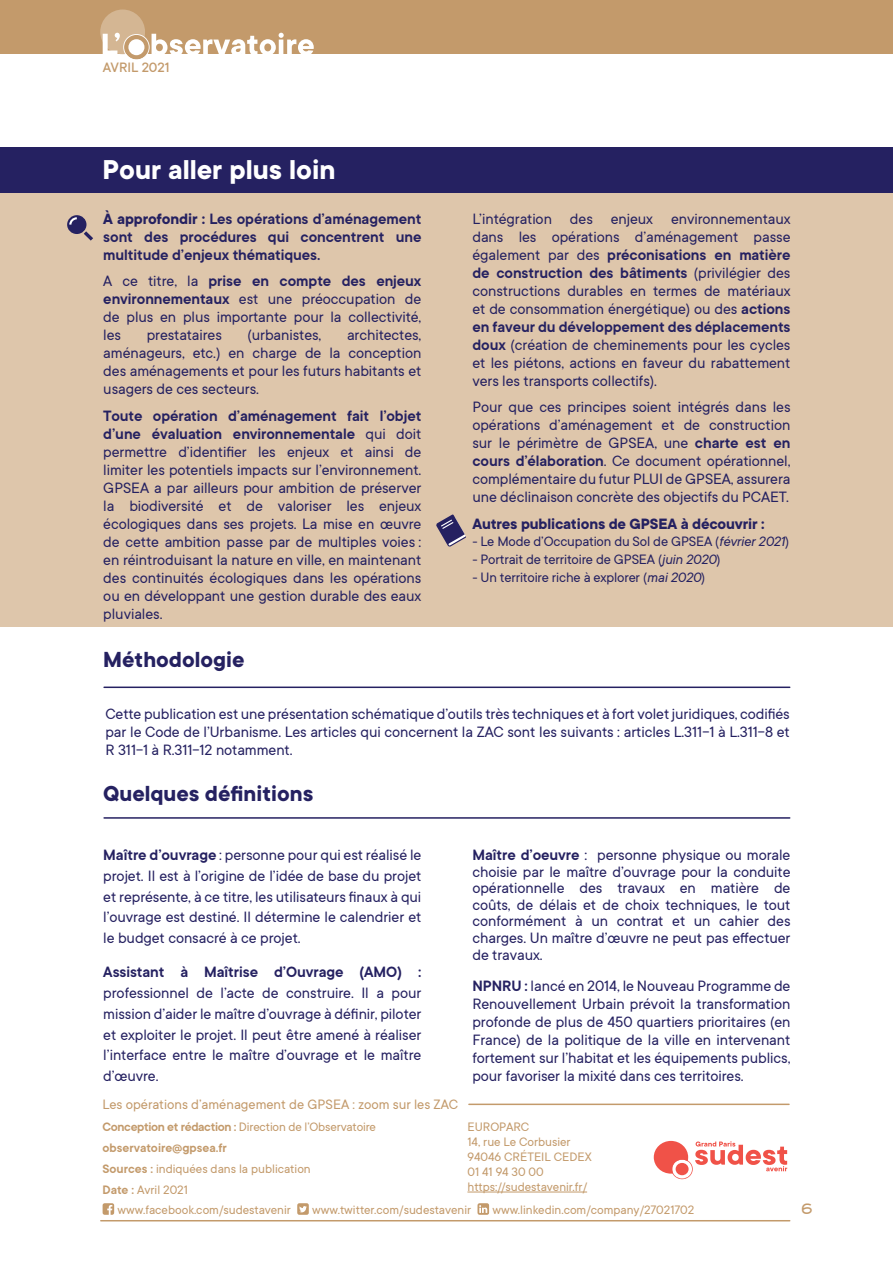
<style>
.page{position:relative;width:893px;height:1263px;background:#fff}
.page>*{position:absolute;margin:0;border:0;box-sizing:border-box;transform-origin:0 0}
.ENCART_TITRE{font:700 30px "TT Commons";color:#fff}
.SOUS-TITRE_PLUS_PETI{font:700 24px "TT Commons";color:#252161}
.t1{font:600 18px "Fancy";color:#c39a6b}
.ENCART_SOUS-TITRE{font:16.5px/18px "TT Commons";letter-spacing:-.005em;color:#252161;text-align:justify}
.TEXTE_COURANT{font:16.5px/18px "TT Commons";letter-spacing:-.005em;color:#252161;text-align:justify}
.ENCART_SOUS-TITRE-2{font:600 16.5px/18px "TT Commons";letter-spacing:-.005em;color:#252161;text-align:justify}
.ENCART_TEXTE{font:700 16.5px "TT Commons";letter-spacing:-.01em;color:#252161}
.ENCART_SOUS-TITRE-3{font:15px "TT Commons";letter-spacing:-.01em;color:#252161}
.t2{font:15px "TT Commons";color:#c39a6b}
.t3{font:500 15px "TT Commons";color:#c39a6b}
.OURS{font:13.5px/15px "TT Commons";color:#c39a6b}
.s1{font-weight:700}
.s2{font-weight:600}
.s3{font-style:italic}
</style>
<div class="page">
<div style="left:0;top:0;width:893px;height:54px;background:#c39a6b"></div>
<svg style="left:100px;top:10px;width:214px;height:50px"></svg>
<hr style="left:469px;top:1103px;width:320px;height:2px;background:#c39a6b">
<div style="left:0;top:192px;width:893px;height:435px;background:#dec6ab"></div>
<div style="left:0;top:147px;width:893px;height:45px;background:#252161"></div>
<hr style="left:104px;top:686px;width:686px;height:2px;background:#252161">
<hr style="left:104px;top:817px;width:686px;height:2px;background:#252161">
<div style="left:67px;top:215px;width:19px;height:19px;background:#252161;border-radius:50%"></div>
<svg style="left:84px;top:231px;width:9px;height:10px"></svg>
<svg style="left:69px;top:217px;width:8px;height:8px"></svg>
<svg style="left:436px;top:514px;width:30px;height:33px"></svg>
<hr style="left:467px;top:1192px;width:120px;height:1px;background:#c39a6b">
<hr style="left:101px;top:1220px;width:689px;height:1px;background:#c39a6b">
<svg style="left:654px;top:1141px;width:133px;height:38px"></svg>
<svg style="left:103px;top:1203px;width:11px;height:12px"></svg>
<svg style="left:297px;top:1203px;width:12px;height:12px"></svg>
<svg style="left:477px;top:1203px;width:12px;height:12px"></svg>
<p class="t3" style="left:103px;top:59px;width:68px">AVRIL 2021</p>
<p class="ENCART_TITRE" style="left:103px;top:153px;width:234px">Pour aller plus loin</p>
<p class="ENCART_SOUS-TITRE-2" style="left:103px;top:210px;width:320px"><span class="s1">À approfondir :</span> Les opérations d’aménagement sont des procédures qui concentrent une multitude d’enjeux thématiques.</p>
<p class="ENCART_SOUS-TITRE" style="left:103px;top:272px;width:320px">A ce titre, la <span class="s2">prise en compte des enjeux environnementaux</span> est une préoccupation de de plus en plus importante pour la collectivité, les</p>
<p class="ENCART_SOUS-TITRE" style="left:147px;top:326px;width:77px">prestataires</p>
<p class="ENCART_SOUS-TITRE" style="left:247px;top:326px;width:75px">(urbanistes,</p>
<p class="ENCART_SOUS-TITRE" style="left:103px;top:326px;width:320px;text-indent:244px">architectes, aménageurs, etc.) en charge de la conception des aménagements et pour les futurs habitants et usagers de ces secteurs.</p>
<p class="ENCART_SOUS-TITRE" style="left:103px;top:407px;width:320px"><span class="s2">Toute opération d’aménagement fait l’objet d’une évaluation environnementale</span> qui doit permettre d’identifier les enjeux et ainsi de limiter les potentiels impacts sur l’environnement.<br>GPSEA a par ailleurs pour ambition de préserver la biodiversité et de valoriser les enjeux écologiques dans ses projets. La mise en œuvre de cette ambition passe par de multiples voies : en réintroduisant la nature en ville, en maintenant des continuités écologiques dans les opérations ou en développant une gestion durable des eaux pluviales.</p>
<p class="SOUS-TITRE_PLUS_PETI" style="left:103px;top:647px;width:143px">Méthodologie</p>
<p class="ENCART_SOUS-TITRE" style="left:472px;top:210px;width:320px">L’intégration des enjeux environnementaux dans les opérations d’aménagement passe également par des <span class="s2">préconisations en matière de construction des bâtiments</span> (privilégier des constructions durables en termes de matériaux et de consommation énergétique) ou des <span class="s2">actions en faveur du développement des déplacements doux</span> (création de cheminements pour les cycles et les piétons, actions en faveur du rabattement vers les transports collectifs).</p>
<p class="ENCART_SOUS-TITRE" style="left:472px;top:398px;width:320px">Pour que ces principes soient intégrés dans les opérations d’aménagement et de construction sur le périmètre de GPSEA, une <span class="s2">charte est en cours d’élaboration</span>. Ce document opérationnel, complémentaire du futur PLUI de GPSEA, assurera une déclinaison concrète des objectifs du PCAET.</p>
<p class="ENCART_TEXTE" style="left:472px;top:514px;width:294px">Autres publications de GPSEA à découvrir :</p>
<p class="ENCART_SOUS-TITRE-3" style="left:472px;top:533px;width:318px">- Le Mode d’Occupation du Sol de GPSEA (<span class="s3">février 2021</span>)</p>
<p class="ENCART_SOUS-TITRE-3" style="left:472px;top:551px;width:249px">- Portrait de territoire de GPSEA (<span class="s3">juin 2020</span>)</p>
<p class="ENCART_SOUS-TITRE-3" style="left:472px;top:569px;width:234px">- Un territoire riche à explorer (<span class="s3">mai 2020</span>)</p>
<p class="TEXTE_COURANT" style="left:105px;top:705px;width:686px">Cette publication est une présentation schématique d’outils très techniques et à fort volet juridiques, codifiés par le Code de l’Urbanisme. Les articles qui concernent la ZAC sont les suivants : articles L.311-1 à L.311-8 et R 311-1 à R.311-12 notamment.</p>
<p class="SOUS-TITRE_PLUS_PETI" style="left:103px;top:780px;width:212px">Quelques définitions</p>
<p class="ENCART_SOUS-TITRE" style="left:103px;top:844px;width:320px;line-height:20.9px"><span class="s2">Maître d’ouvrage</span> : personne pour qui est réalisé le projet. Il est à l’origine de l’idée de base du projet et représente, à ce titre, les utilisateurs finaux à qui l’ouvrage est destiné. Il détermine le calendrier et le budget consacré à ce projet.</p>
<p class="ENCART_SOUS-TITRE" style="left:103px;top:961px;width:320px;line-height:20.9px"><span class="s2">Assistant à Maîtrise d’Ouvrage (AMO) : </span>professionnel de l’acte de construire. Il a pour mission d’aider le maître d’ouvrage à définir, piloter et exploiter le projet. Il peut être amené à réaliser l’interface entre le maître d’ouvrage et le maître d’œuvre.</p>
<p class="t2" style="left:103px;top:1096px;width:357px">Les opérations d’aménagement de GPSEA : zoom sur les ZAC</p>
<p class="ENCART_SOUS-TITRE" style="left:472px;top:847px;width:320px;line-height:16.6px"><span class="s2">Maître d’oeuvre</span> : personne physique ou morale choisie par le maître d’ouvrage pour la conduite opérationnelle des travaux en matière de coûts, de délais et de choix techniques, le tout conformément à un contrat et un cahier des charges. Un maître d’œuvre ne peut pas effectuer de travaux.</p>
<p class="ENCART_SOUS-TITRE" style="left:472px;top:976px;width:320px"><span class="s2">NPNRU :</span> lancé en 2014, le Nouveau Programme de Renouvellement Urbain prévoit la transformation profonde de plus de 450 quartiers prioritaires (en France) de la politique de la ville en intervenant fortement sur l’habitat et les équipements publics, pour favoriser la mixité dans ces territoires.</p>
<p class="OURS" style="left:103px;top:1116px;width:275px;line-height:21px"><span class="s2">Conception et rédaction :</span> Direction de l’Observatoire <span class="s2">observatoire@gpsea.fr<br>Sources :</span> indiquées dans la publication<br><span class="s2">Date :</span> Avril 2021</p>
<p class="OURS" style="left:467px;top:1119px;width:126px">EUROPARC<br>14, rue Le Corbusier<br>94046 CRÉTEIL CEDEX<br>01 41 94 30 00 https://sudestavenir.fr/</p>
<p class="OURS" style="left:118px;top:1202px;width:175px">www.facebook.com/sudestavenir</p>
<p class="OURS" style="left:312px;top:1202px;width:161px">www.twitter.com/sudestavenir</p>
<p class="OURS" style="left:492px;top:1202px;width:203px">www.linkedin.com/company/27021702</p>
<p class="t1" style="left:801px;top:1200px;width:13px">6</p>
</div>
